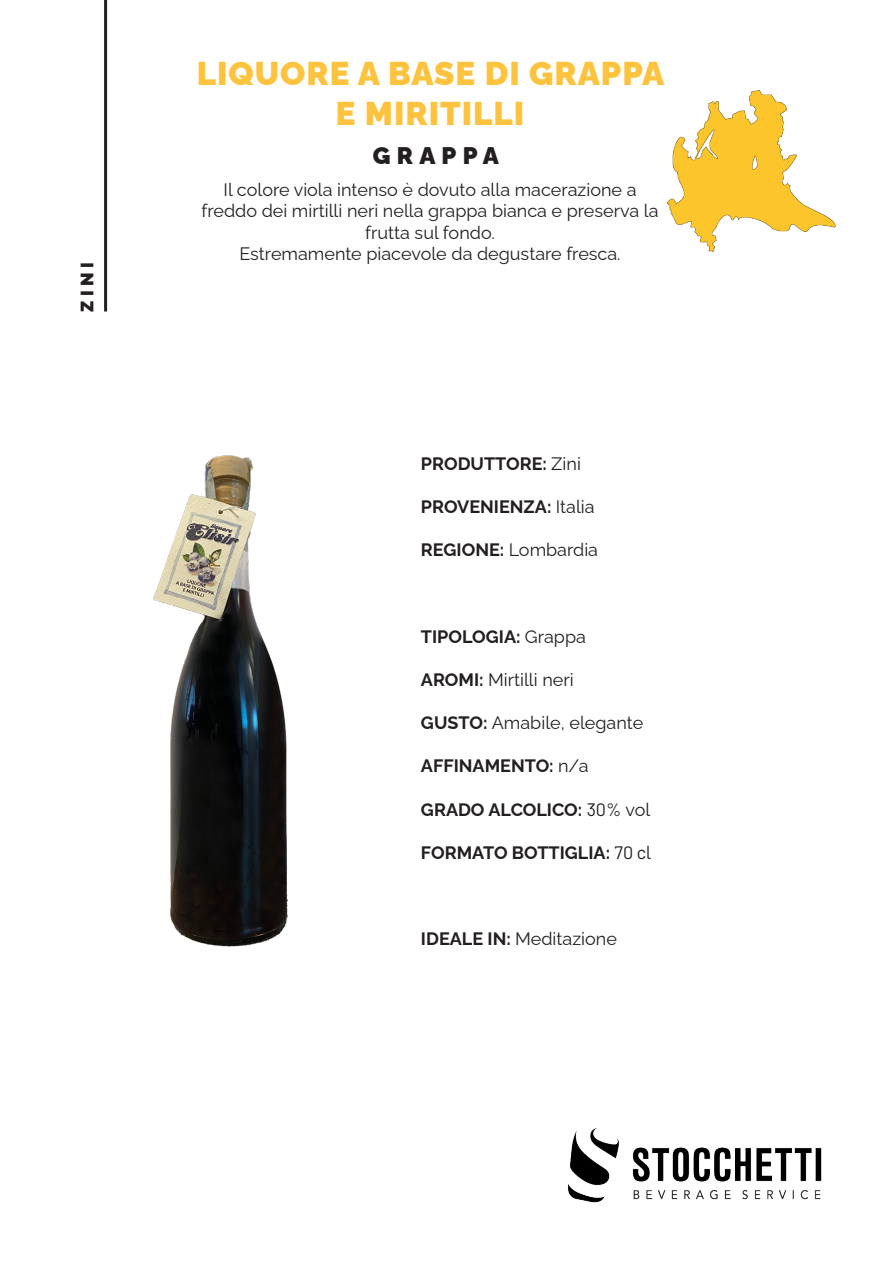
<style>
.page{position:relative;width:893px;height:1263px;background:#fff}
.page>*{position:absolute;margin:0;border:0;box-sizing:border-box;transform-origin:0 0}
.t1{font:900 33px/39.6px "Raleway";letter-spacing:.03em;color:#fec33e;text-align:center}
.t2{font:900 24px "Raleway";letter-spacing:.26em;color:#231f20}
.t3{font:18px/21.6px "Raleway";color:#231f20;text-align:center}
.t4{font:700 18px "Raleway";color:#231f20}
.t5{font:900 18px "Raleway";color:#231f20}
.s1{font-weight:400}
.s2{font-weight:700}
.s3{font-family:"Barlow";font-weight:400}
</style>
<div class="page">
<img style="left:568px;top:1128px;width:254px;height:75px">
<img style="left:153px;top:455px;width:134px;height:491px">
<hr style="left:104px;top:0;width:3px;height:311px;background:#231f20">
<img style="left:667px;top:90px;width:169px;height:162px">
<p class="t5" style="left:73px;top:312px;width:52px;rotate:-90deg">ZINI</p>
<p class="t1" style="left:197px;top:50px;width:469px">LIQUORE A BASE DI GRAPPA<br>E MIRITILLI</p>
<p class="t2" style="left:373px;top:137px;width:127px">GRAPPA</p>
<p class="t3" style="left:201px;top:176px;width:459px">Il colore viola intenso è dovuto alla macerazione a freddo dei mirtilli neri nella grappa bianca e preserva la frutta sul fondo.</p>
<p class="t3" style="left:239px;top:241px;width:383px">Estremamente piacevole da degustare fresca.</p>
<p class="t4" style="left:421px;top:449px;width:161px">PRODUTTORE: <span class="s1">Zini</span></p>
<p class="t4" style="left:421px;top:492px;width:175px">PROVENIENZA: <span class="s1">Italia</span></p>
<p class="t3" style="left:421px;top:537px;width:179px"><span class="s2">REGIONE:</span> Lombardia</p>
<p class="t4" style="left:421px;top:622px;width:167px">TIPOLOGIA: <span class="s1">Grappa</span></p>
<p class="t3" style="left:421px;top:667px;width:154px"><span class="s2">AROMI:</span> Mirtilli neri</p>
<p class="t3" style="left:421px;top:710px;width:224px"><span class="s2">GUSTO:</span> Amabile, elegante</p>
<p class="t4" style="left:421px;top:752px;width:169px">AFFINAMENTO: <span class="s1">n/a</span></p>
<p class="t4" style="left:421px;top:795px;width:231px">GRADO ALCOLICO: <span class="s3">30%</span> <span class="s1">vol</span></p>
<p class="t4" style="left:421px;top:838px;width:232px">FORMATO BOTTIGLIA: <span class="s3">70 c</span><span class="s1">l</span></p>
<p class="t3" style="left:421px;top:926px;width:197px"><span class="s2">IDEALE IN:</span> Meditazione</p>
</div>
